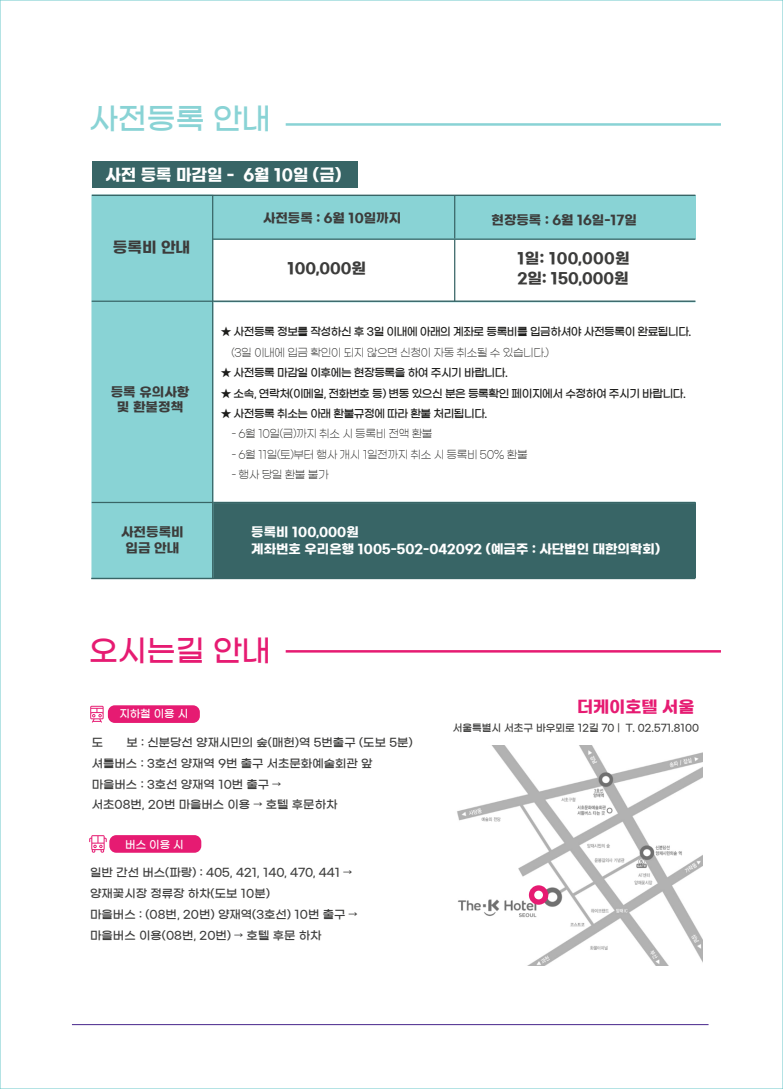
<style>
.page{position:relative;width:783px;height:1089px;background:#fff}
.page>*{position:absolute;margin:0;border:0;box-sizing:border-box;transform-origin:0 0}
.t1{font:30px "Gmarket Sans TTF Medium";color:#89d3d5}
.t2{font:30px "Gmarket Sans TTF Medium";color:#e61b72}
.t3{font:16.75px "Gmarket Sans TTF Bold";color:#e61b72}
.t4{font:16.5px "Gmarket Sans TTF Bold";color:#fff}
.t5{font:15.25px/19.2px "Gmarket Sans TTF Bold";color:#3c3c3b}
.t6{font:13px/16.8px "Gmarket Sans TTF Bold";color:#fff}
.t7{font:13px/15.8px "Gmarket Sans TTF Bold";color:#3c3c3b;text-align:center}
.t8{font:11.5px/20.8px "Gmarket Sans TTF Medium";color:#3c3c3b}
.t9{font:11px "Gmarket Sans TTF Medium";letter-spacing:-.04em;color:#1d1d1b}
.t10{font:11px "Gmarket Sans TTF Light";letter-spacing:-.04em;color:#1d1d1b}
.t11{font:11px "Gmarket Sans TTF Medium";color:#fff}
.t12{font:10px "Gmarket Sans TTF Medium";color:#3c3c3b}
</style>
<div class="page">
<img style="left:457px;top:745px;width:244px;height:220px">
<div style="left:212px;top:502px;width:483px;height:76px;background:#386566"></div>
<hr style="left:72px;top:1024px;width:636px;height:1px;background:#47258c">
<hr style="left:285px;top:650px;width:435px;height:2px;background:#e61b72">
<hr style="left:285px;top:123px;width:435px;height:3px;background:#89d3d5">
<div style="left:92px;top:161px;width:265px;height:27px;background:#386566"></div>
<svg style="left:90px;top:706px;width:14px;height:16px"></svg>
<svg style="left:89px;top:835px;width:18px;height:17px"></svg>
<div style="left:108px;top:705px;width:92px;height:18px;background:#e61b72;border-radius:7px"></div>
<div style="left:109px;top:835px;width:92px;height:17px;background:#e61b72;border-radius:7px"></div>
<div style="left:212px;top:195px;width:483px;height:44px;background:#89d3d5"></div>
<hr style="left:454px;top:195px;width:1px;height:106px;background:#386566">
<hr style="left:92px;top:300px;width:603px;height:2px;background:#386566">
<div style="left:92px;top:195px;width:120px;height:383px;background:#89d3d5"></div>
<div style="left:91px;top:301px;width:122px;height:202px;border:1px solid #89d3d5"></div>
<svg style="left:528px;top:885px;width:20px;height:19px"></svg>
<div style="left:534px;top:890px;width:8px;height:9px;background:#fff;border-radius:50%"></div>
<hr style="left:212px;top:195px;width:1px;height:383px;background:#386566">
<hr style="left:92px;top:300px;width:121px;height:2px;background:#386566">
<hr style="left:92px;top:502px;width:121px;height:1px;background:#386566">
<hr style="left:92px;top:195px;width:603px;height:1px;background:#386566">
<hr style="left:212px;top:238px;width:483px;height:2px;background:#386566">
<hr style="left:91px;top:578px;width:604px;height:1px;background:#386566">
<h1 class="t1" style="left:89px;top:103px;width:183px">사전등록 안내</h1>
<h3 class="t4" style="left:105px;top:166px;width:237px">사전 등록 마감일 - 6월 10일 (금)</h3>
<h3 class="t5" style="left:113px;top:238px;width:79px">등록비 안내</h3>
<p class="t7" style="left:111px;top:384px;width:80px">등록 유의사항 및 환불정책</p>
<p class="t7" style="left:263px;top:211px;width:140px">사전등록 : 6월 10일까지</p>
<p class="t7" style="left:491px;top:212px;width:147px">현장등록 : 6월 16일-17일</p>
<h3 class="t5" style="left:287px;top:259px;width:80px">100,000원</h3>
<h3 class="t5" style="left:517px;top:249px;width:114px">1일: 100,000원<br>2일: 150,000원</h3>
<p class="t9" style="left:220px;top:326px;width:472px">★ 사전등록 정보를 작성하신 후 3일 이내에 아래의 계좌로 등록비를 입금하셔야 사전등록이 완료됩니다.</p>
<p class="t10" style="left:231px;top:346px;width:319px">(3일 이내에 입금 확인이 되지 않으면 신청이 자동 취소될 수 있습니다.)</p>
<p class="t9" style="left:220px;top:367px;width:288px">★ 사전등록 마감일 이후에는 현장등록을 하여 주시기 바랍니다.</p>
<p class="t9" style="left:220px;top:387px;width:466px">★ 소속, 연락처(이메일, 전화번호 등) 변동 있으신 분은 등록확인 페이지에서 수정하여 주시기 바랍니다.</p>
<p class="t9" style="left:220px;top:407px;width:268px">★ 사전등록 취소는 아래 환불규정에 따라 환불 처리됩니다.</p>
<p class="t10" style="left:231px;top:428px;width:203px">- 6월 10일(금)까지 취소 시 등록비 전액 환불</p>
<p class="t10" style="left:231px;top:448px;width:298px">- 6월 11일(토)부터 행사 개시 1일전까지 취소 시 등록비 50% 환불</p>
<p class="t10" style="left:231px;top:468px;width:99px">- 행사 당일 환불 불가</p>
<p class="t7" style="left:121px;top:525px;width:64px">사전등록비 입금 안내</p>
<p class="t6" style="left:251px;top:524px;width:410px">등록비 100,000원<br>계좌번호 우리은행 1005-502-042092 (예금주 : 사단법인 대한의학회)</p>
<h1 class="t2" style="left:89px;top:635px;width:183px">오시는길 안내</h1>
<p class="t11" style="left:119px;top:708px;width:70px">지하철 이용 시</p>
<p class="t8" style="left:92px;top:733px;width:322px;text-indent:35px">보 : 신분당선 양재시민의 숲(매헌)역 5번출구 (도보 5분) 셔틀버스 : 3호선 양재역 9번 출구 서초문화예술회관 앞 마을버스 : 3호선 양재역 10번 출구 →<br>서초08번, 20번 마을버스 이용 → 호텔 후문하차</p>
<p class="t8" style="left:92px;top:733px;width:13px">도</p>
<p class="t11" style="left:125px;top:838px;width:60px">버스 이용 시</p>
<p class="t8" style="left:90px;top:863px;width:269px">일반 간선 버스(파랑) : 405, 421, 140, 470, 441 → 양재꽃시장 정류장 하차(도보 10분)<br>마을버스 : (08번, 20번) 양재역(3호선) 10번 출구 → 마을버스 이용(08번, 20번) → 호텔 후문 하차</p>
<h2 class="t3" style="left:577px;top:697px;width:119px">더케이호텔 서울</h2>
<p class="t12" style="left:452px;top:722px;width:248px">서울특별시 서초구 바우뫼로 12길 70 | T. 02.571.8100</p>
</div>
